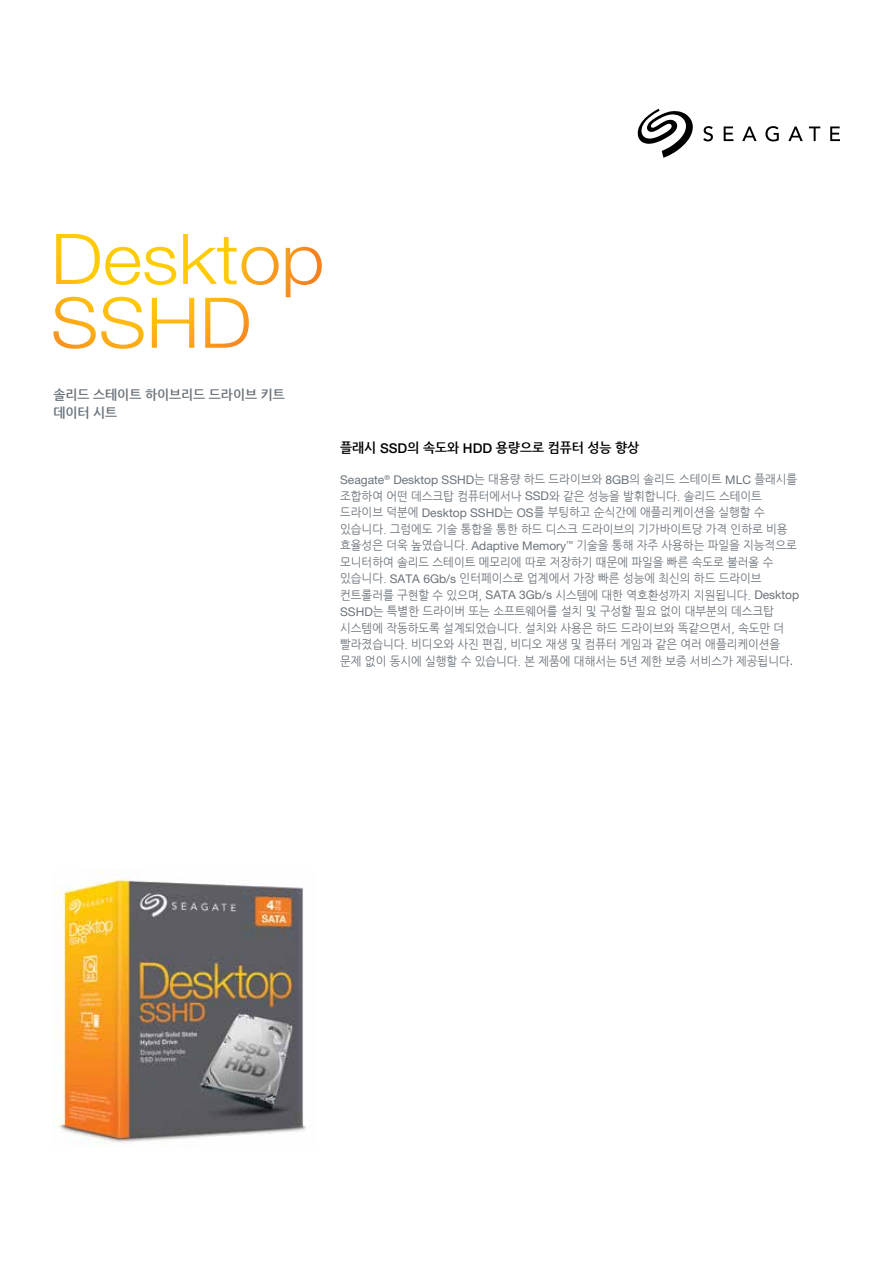
<style>
.page{position:relative;width:893px;height:1263px;background:#fff}
.page>*{position:absolute;margin:0;border:0;box-sizing:border-box;transform-origin:0 0}
.t1{font:700 13.5px "Nanum Gothic";color:#000;scale:.95 1}
.t2{font:700 13.5px/18px "Nanum Gothic";color:#6a737b;scale:.95 1}
.t3{font:12px/16.5px "Nanum Gothic";color:#6a737b;scale:.95 1}
.t4{font:12px "Helvetica Neue LT Std";color:#6a737b}
.s1{font-family:"Helvetica Neue LT Std";font-weight:500}
.s2{font-family:"Nanum Gothic"}
.s3{font-family:"Helvetica Neue LT Std"}
</style>
<div class="page">
<svg style="left:56px;top:234px;width:120px;height:51px"></svg>
<svg style="left:183px;top:234px;width:96px;height:51px"></svg>
<svg style="left:286px;top:247px;width:36px;height:50px"></svg>
<svg style="left:53px;top:297px;width:91px;height:52px"></svg>
<svg style="left:152px;top:298px;width:42px;height:50px"></svg>
<svg style="left:205px;top:298px;width:44px;height:50px"></svg>
<svg style="left:703px;top:126px;width:10px;height:15px"></svg>
<svg style="left:724px;top:126px;width:9px;height:15px"></svg>
<svg style="left:742px;top:126px;width:15px;height:15px"></svg>
<svg style="left:765px;top:126px;width:14px;height:15px"></svg>
<svg style="left:788px;top:126px;width:15px;height:15px"></svg>
<svg style="left:809px;top:126px;width:11px;height:15px"></svg>
<svg style="left:830px;top:126px;width:10px;height:15px"></svg>
<svg style="left:638px;top:109px;width:55px;height:49px"></svg>
<img style="left:52px;top:871px;width:254px;height:273px">
<p class="t2" style="left:53px;top:386px;width:245px">솔리드 스테이트 하이브리드 드라이브 키트 데이터 시트</p>
<p class="t1" style="left:340px;top:441px;width:316px">플래시 <span class="s1">SSD</span>의 속도와 <span class="s1">HDD</span> 용량으로 컴퓨터 성능 향상</p>
<p class="t4" style="left:340px;top:472px;width:458px">Seagate<sup>®</sup> Desktop SSHD<span class="s2">는 대용량 하드 드라이브와</span> 8GB<span class="s2">의 솔리드 스테이트</span> MLC <span class="s2">플래시를</span></p>
<p class="t3" style="left:340px;top:488px;width:485px">조합하여 어떤 데스크탑 컴퓨터에서나 <span class="s3">SSD</span>와 같은 성능을 발휘합니다. 솔리드 스테이트 드라이브 덕분에 <span class="s3">Desktop SSHD</span>는 <span class="s3">OS</span>를 부팅하고 순식간에 애플리케이션을 실행할 수 있습니다. 그럼에도 기술 통합을 통한 하드 디스크 드라이브의 기가바이트당 가격 인하로 비용 효율성은 더욱 높였습니다. <span class="s3">Adaptive Memory</span><sup>™</sup> 기술을 통해 자주 사용하는 파일을 지능적으로 모니터하여 솔리드 스테이트 메모리에 따로 저장하기 때문에 파일을 빠른 속도로 불러올 수 있습니다. <span class="s3">SATA 6Gb/s</span> 인터페이스로 업계에서 가장 빠른 성능에 최신의 하드 드라이브 컨트롤러를 구현할 수 있으며, <span class="s3">SATA 3Gb/s</span> 시스템에 대한 역호환성까지 지원됩니다. <span class="s3">Desktop SSHD</span>는 특별한 드라이버 또는 소프트웨어를 설치 및 구성할 필요 없이 대부분의 데스크탑 시스템에 작동하도록 설계되었습니다. 설치와 사용은 하드 드라이브와 똑같으면서, 속도만 더 빨라졌습니다. 비디오와 사진 편집, 비디오 재생 및 컴퓨터 게임과 같은 여러 애플리케이션을 문제 없이 동시에 실행할 수 있습니다. 본 제품에 대해서는 <span class="s3">5</span>년 제한 보증 서비스가 제공됩니다<span class="s3">.</span></p>
</div>
